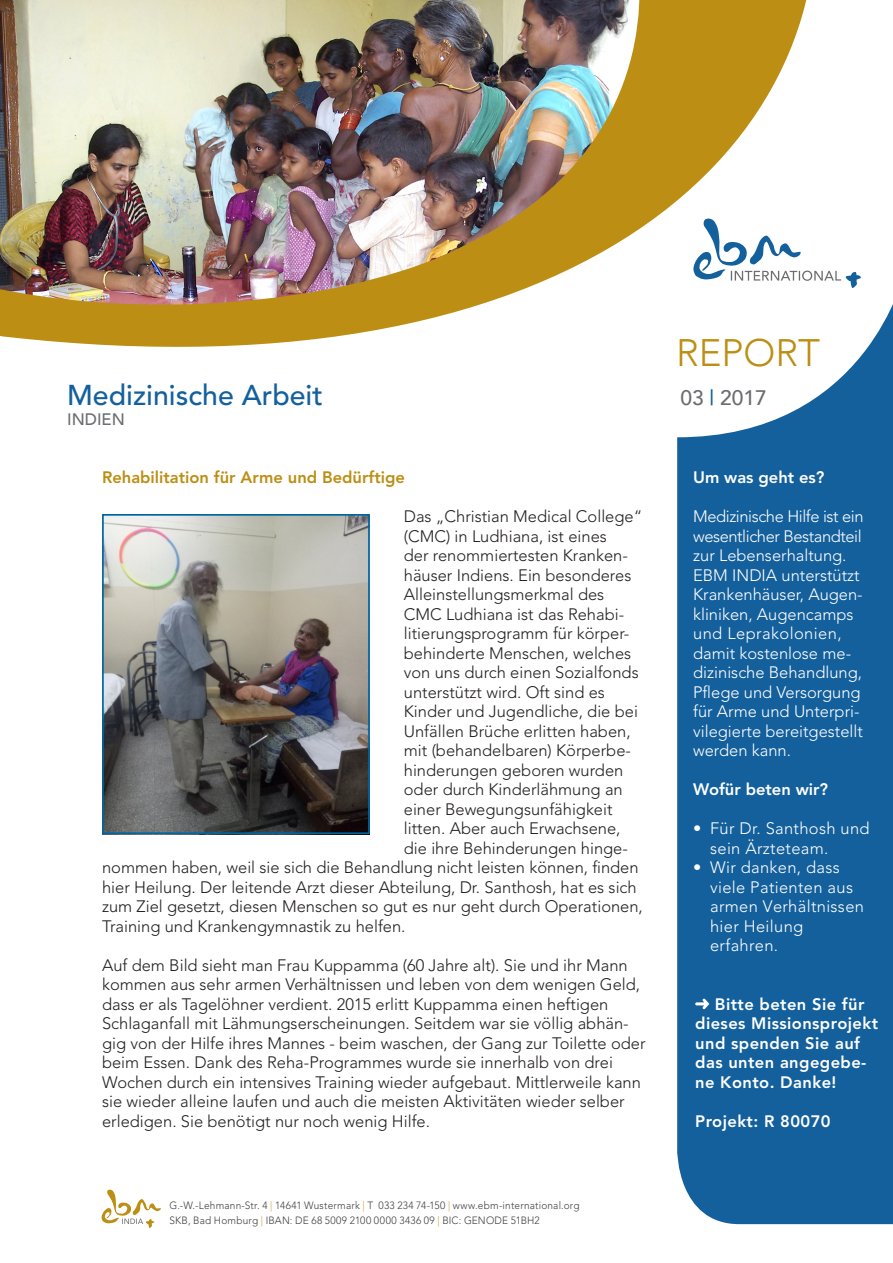
<style>
.page{position:relative;width:893px;height:1263px;background:#fff}
.page>*{position:absolute;margin:0;border:0;box-sizing:border-box;transform-origin:0 0}
.t1{font:300 38.25px "Avenir";color:#bc8e13}
.t2{font:500 28.5px "Avenir LT Std";color:#14609d}
.t3{font:500 21px "Avenir";color:#6c6d70}
.Fließtext{font:300 16.5px/19.5px "Avenir LT Std";color:#231f20}
.Kasten-Fließtext{font:300 16.5px/19.5px "Avenir LT Std";color:#fff}
.Kasten-Fließtext-2{font:300 16.5px/19.5px "Avenir LT Std";letter-spacing:.02em;color:#fff}
.Kasten-Fließtext-3{font:800 16.5px/19.5px "Avenir LT Std";letter-spacing:.025em;color:#fff}
.Fließtext-2{font:800 16.5px "Avenir LT Std";color:#bc8e13}
.Kasten-Fließtext-4{font:800 16.5px "Avenir LT Std";color:#fff}
.t4{font:500 16.5px "Avenir LT Std";color:#6c6d70}
.t5{font:300 10.5px/15px "Avenir LT Std";letter-spacing:.02em;color:#3e3e3f;scale:.96 1}
.s1{color:#c2992a}
.s2{color:#14609d}
</style>
<div class="page">
<div style="left:677px;top:304px;width:216px;height:920px;background:#14609d"></div>
<svg style="left:101px;top:1189px;width:60px;height:39px"></svg>
<img style="left:0;top:0;width:862px;height:357px">
<svg style="left:695px;top:999px;width:14px;height:10px"></svg>
<img style="left:105px;top:517px;width:262px;height:314px">
<div style="left:102px;top:514px;width:268px;height:320px;border:2px solid #0065a4"></div>
<p class="t2" style="left:67px;top:379px;width:257px">Medizinische Arbeit</p>
<p class="t4" style="left:67px;top:409px;width:59px">INDIEN</p>
<p class="Fließtext-2" style="left:102px;top:468px;width:304px">Rehabilitation für Arme und Bedürftige</p>
<p class="Fließtext" style="left:404px;top:507px;width:240px">Das „Christian Medical College“</p>
<p class="Fließtext" style="left:404px;top:526px;width:204px">(CMC) in Ludhiana, ist eines</p>
<p class="Fließtext" style="left:404px;top:546px;width:226px">der renommiertesten Kranken-</p>
<p class="Fließtext" style="left:404px;top:565px;width:229px">häuser Indiens. Ein besonderes</p>
<p class="Fließtext" style="left:404px;top:585px;width:202px">Alleinstellungsmerkmal des</p>
<p class="Fließtext" style="left:404px;top:604px;width:222px">CMC Ludhiana ist das Rehabi-</p>
<p class="Fließtext" style="left:404px;top:624px;width:227px">litierungsprogramm für körper-</p>
<p class="Fließtext" style="left:404px;top:643px;width:229px">behinderte Menschen, welches</p>
<p class="Fließtext" style="left:404px;top:663px;width:236px">von uns durch einen Sozialfonds</p>
<p class="Fließtext" style="left:404px;top:682px;width:203px">unterstützt wird. Oft sind es</p>
<p class="Fließtext" style="left:404px;top:702px;width:236px">Kinder und Jugendliche, die bei</p>
<p class="Fließtext" style="left:404px;top:721px;width:228px">Unfällen Brüche erlitten haben,</p>
<p class="Fließtext" style="left:404px;top:741px;width:229px">mit (behandelbaren) Körperbe-</p>
<p class="Fließtext" style="left:404px;top:760px;width:221px">hinderungen geboren wurden</p>
<p class="Fließtext" style="left:404px;top:780px;width:220px">oder durch Kinderlähmung an</p>
<p class="Fließtext" style="left:404px;top:799px;width:210px">einer Bewegungsunfähigkeit</p>
<p class="Fließtext" style="left:404px;top:819px;width:218px">litten. Aber auch Erwachsene,</p>
<p class="Fließtext" style="left:404px;top:838px;width:226px">die ihre Behinderungen hinge-</p>
<p class="Fließtext" style="left:102px;top:858px;width:538px">nommen haben, weil sie sich die Behandlung nicht leisten können, finden</p>
<p class="Fließtext" style="left:102px;top:877px;width:536px">hier Heilung. Der leitende Arzt dieser Abteilung, Dr. Santhosh, hat es sich</p>
<p class="Fließtext" style="left:102px;top:897px;width:542px">zum Ziel gesetzt, diesen Menschen so gut es nur geht durch Operationen,</p>
<p class="Fließtext" style="left:102px;top:916px;width:305px">Training und Krankengymnastik zu helfen.</p>
<p class="Fließtext" style="left:102px;top:955px;width:545px">Auf dem Bild sieht man Frau Kuppamma (60 Jahre alt). Sie und ihr Mann kommen aus sehr armen Verhältnissen und leben von dem wenigen Geld, dass er als Tagelöhner verdient. 2015 erlitt Kuppamma einen heftigen Schlaganfall mit Lähmungserscheinungen. Seitdem war sie völlig abhän&shy;gig von der Hilfe ihres Mannes - beim waschen, der Gang zur Toilette oder beim Essen. Dank des Reha-Programmes wurde sie innerhalb von drei Wochen durch ein intensives Training wieder aufgebaut. Mittlerweile kann sie wieder alleine laufen und auch die meisten Aktivitäten wieder selber erledigen. Sie benötigt nur noch wenig Hilfe.</p>
<p class="t5" style="left:169px;top:1198px;width:429px">G.-W.-Lehmann-Str. 4 <span class="s1">|</span> 14641 Wustermark <span class="s1">|</span> T 033 234 74-150 <span class="s1">|</span> www.ebm-international.org<br>SKB, Bad Homburg <span class="s1">|</span> IBAN: DE 68 5009 2100 0000 3436 09 <span class="s1">|</span> BIC: GENODE 51BH2</p>
<h1 class="t1" style="left:676px;top:330px;width:146px">REPORT</h1>
<p class="t3" style="left:680px;top:380px;width:88px">03 <span class="s2">|</span> 2017</p>
<p class="Kasten-Fließtext-4" style="left:693px;top:468px;width:133px">Um was geht es?</p>
<p class="Kasten-Fließtext" style="left:693px;top:507px;width:172px">Medizinische Hilfe ist ein wesentlicher Bestandteil zur Lebenserhaltung.<br>EBM INDIA unterstützt<br>Krankenhäuser, Augen&shy;kliniken, Augencamps und Leprakolonien, damit kostenlose me&shy;dizinische Behandlung,<br>Pflege und Versorgung für Arme und Unterpri&shy;vilegierte bereitgestellt werden kann.</p>
<p class="Kasten-Fließtext-4" style="left:693px;top:780px;width:137px">Wofür beten wir?</p>
<p class="Kasten-Fließtext-2" style="left:710px;top:819px;width:161px;text-indent:-17px">• Für Dr. Santhosh und sein Ärzteteam.</p>
<p class="Kasten-Fließtext-2" style="left:710px;top:858px;width:155px;text-indent:-17px">• Wir danken, dass viele Patienten aus armen Verhältnissen hier Heilung erfahren.</p>
<p class="Kasten-Fließtext-3" style="left:695px;top:994px;width:184px;text-indent:20px">Bitte beten Sie für dieses Missionsprojekt und spenden Sie auf das unten angegebe&shy;ne Konto. Danke!</p>
<p class="Kasten-Fließtext-3" style="left:695px;top:1111px;width:137px">Projekt: R 80070</p>
</div>
